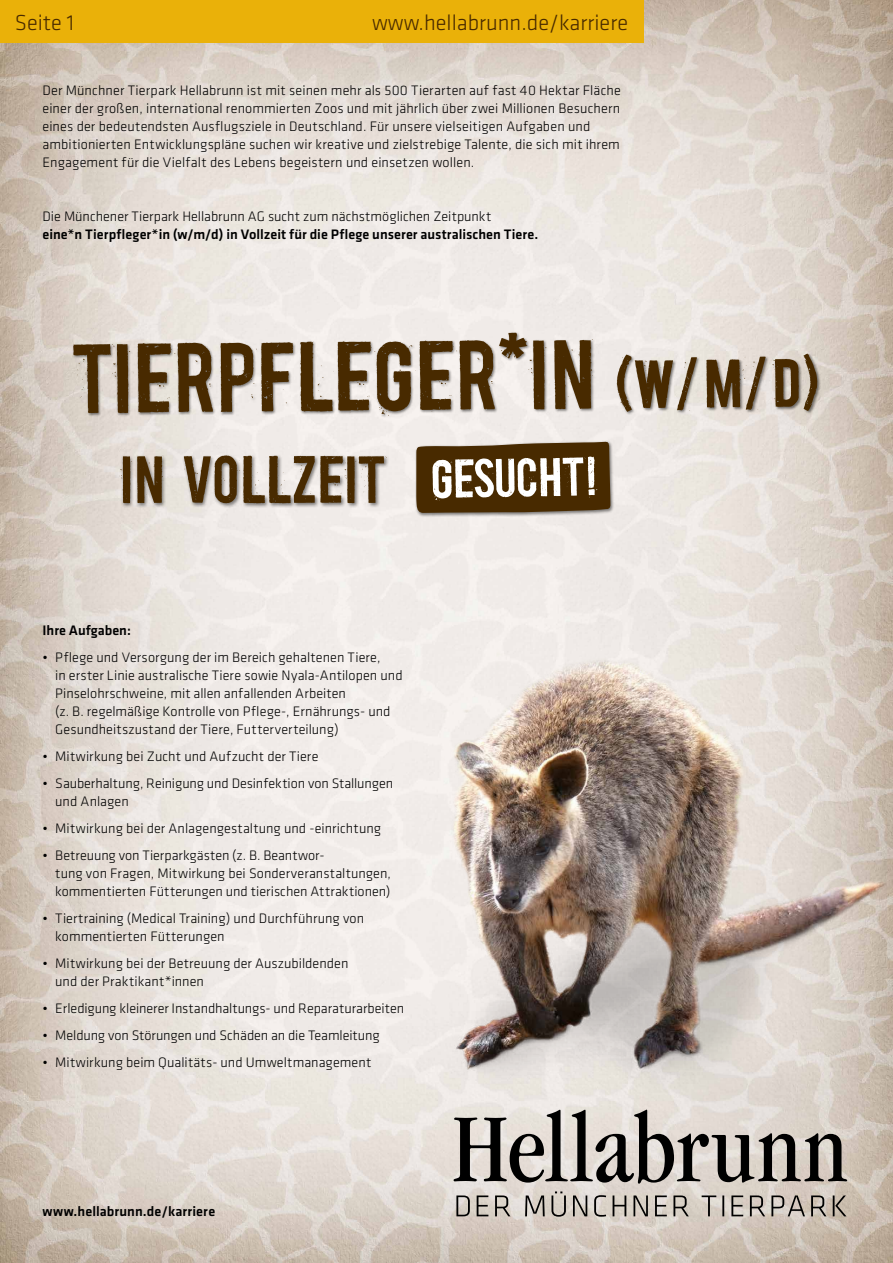
<style>
.page{position:relative;width:893px;height:1263px;background:#fff}
.page>*{position:absolute;margin:0;border:0;box-sizing:border-box;transform-origin:0 0}
.t1{font:97.5px "Boycott Libero";letter-spacing:.02em;color:#482a00}
.t2{font:67.5px "Boycott Libero";color:#482a00}
.t3{font:66.15px "Boycott Libero";letter-spacing:.02em;color:#482a00}
.t4{font:54px "Boycott Libero";color:#fff}
.t5{font:300 22.5px "Klavika Basic";color:#482a00}
.t6{font:300 14.25px/18px "Klavika Basic";letter-spacing:.005em;color:#000}
.t7{font:500 14.25px "Klavika Basic";letter-spacing:.005em;color:#000}
</style>
<div class="page">
<img style="left:0;top:0;width:893px;height:1263px">
<img style="left:417px;top:631px;width:476px;height:521px">
<div style="left:415px;top:440px;width:200px;height:77px;background:#000;opacity:.5"></div>
<svg style="left:416px;top:442px;width:194px;height:71px;background:#4f320b"></svg>
<div style="left:118px;top:454px;width:273px;height:55px;background:#000;opacity:.5"></div>
<div style="left:72px;top:331px;width:749px;height:88px;background:#000;opacity:.5"></div>
<svg style="left:454px;top:1109px;width:393px;height:108px;background:#a9a39d"></svg>
<div style="left:0;top:0;width:643px;height:43px;background:#eab109"></div>
<h3 class="t5" style="left:15px;top:9px;width:61px">Seite 1</h3>
<h3 class="t5" style="left:372px;top:9px;width:258px">www.hellabrunn.de/karriere</h3>
<p class="t6" style="left:43px;top:81px;width:580px">Der Münchner Tierpark Hellabrunn ist mit seinen mehr als 500 Tierarten auf fast 40 Hektar Fläche einer der großen, international renommierten Zoos und mit jährlich über zwei Millionen Besuchern eines der bedeutendsten Ausflugsziele in Deutschland. Für unsere vielseitigen Aufgaben und ambitionierten Entwicklungspläne suchen wir kreative und zielstrebige Talente, die sich mit ihrem Engagement für die Vielfalt des Lebens begeistern und einsetzen wollen.</p>
<p class="t6" style="left:43px;top:207px;width:450px">Die Münchener Tierpark Hellabrunn AG sucht zum nächstmöglichen Zeitpunkt</p>
<p class="t7" style="left:43px;top:225px;width:497px">eine*n Tierpfleger*in (w/m/d) in Vollzeit für die Pflege unserer australischen Tiere.</p>
<h1 class="t1" style="left:74px;top:323px;width:524px">TIERPFLEGER*IN</h1>
<h3 class="t3" style="left:120px;top:443px;width:266px">IN VOLLZEIT</h3>
<h3 class="t4" style="left:430px;top:449px;width:167px;rotate:-1deg">GESUCHT!</h3>
<h2 class="t2" style="left:613px;top:348px;width:207px;rotate:-1deg">(W/M/D)</h2>
<p class="t7" style="left:43px;top:621px;width:90px">Ihre Aufgaben:</p>
<p class="t6" style="left:55px;top:648px;width:349px;text-indent:-13px">• Pflege und Versorgung der im Bereich gehaltenen Tiere,<br>in erster Linie australische Tiere sowie Nyala-Antilopen und Pinselohrschweine, mit allen anfallenden Arbeiten<br>(z. B. regelmäßige Kontrolle von Pflege-, Ernährungs- und Gesundheitszustand der Tiere, Futterverteilung)</p>
<p class="t6" style="left:43px;top:747px;width:277px">• Mitwirkung bei Zucht und Aufzucht der Tiere</p>
<p class="t6" style="left:55px;top:774px;width:339px;text-indent:-13px">• Sauberhaltung, Reinigung und Desinfektion von Stallungen und Anlagen</p>
<p class="t6" style="left:43px;top:819px;width:340px">• Mitwirkung bei der Anlagengestaltung und -einrichtung</p>
<p class="t6" style="left:55px;top:846px;width:337px;text-indent:-13px">• Betreuung von Tierparkgästen (z. B. Beantwor-<br>tung von Fragen, Mitwirkung bei Sonderveranstaltungen, kommentierten Fütterungen und tierischen Attraktionen)</p>
<p class="t6" style="left:55px;top:909px;width:310px;text-indent:-13px">• Tiertraining (Medical Training) und Durchführung von kommentierten Fütterungen</p>
<p class="t6" style="left:55px;top:954px;width:295px;text-indent:-13px">• Mitwirkung bei der Betreuung der Auszubildenden und der Praktikant*innen</p>
<p class="t6" style="left:43px;top:999px;width:363px">• Erledigung kleinerer Instandhaltungs- und Reparaturarbeiten</p>
<p class="t6" style="left:43px;top:1026px;width:339px">• Meldung von Störungen und Schäden an die Teamleitung</p>
<p class="t6" style="left:43px;top:1053px;width:330px">• Mitwirkung beim Qualitäts- und Umweltmanagement</p>
<p class="t7" style="left:43px;top:1202px;width:174px">www.hellabrunn.de/karriere</p>
</div>
